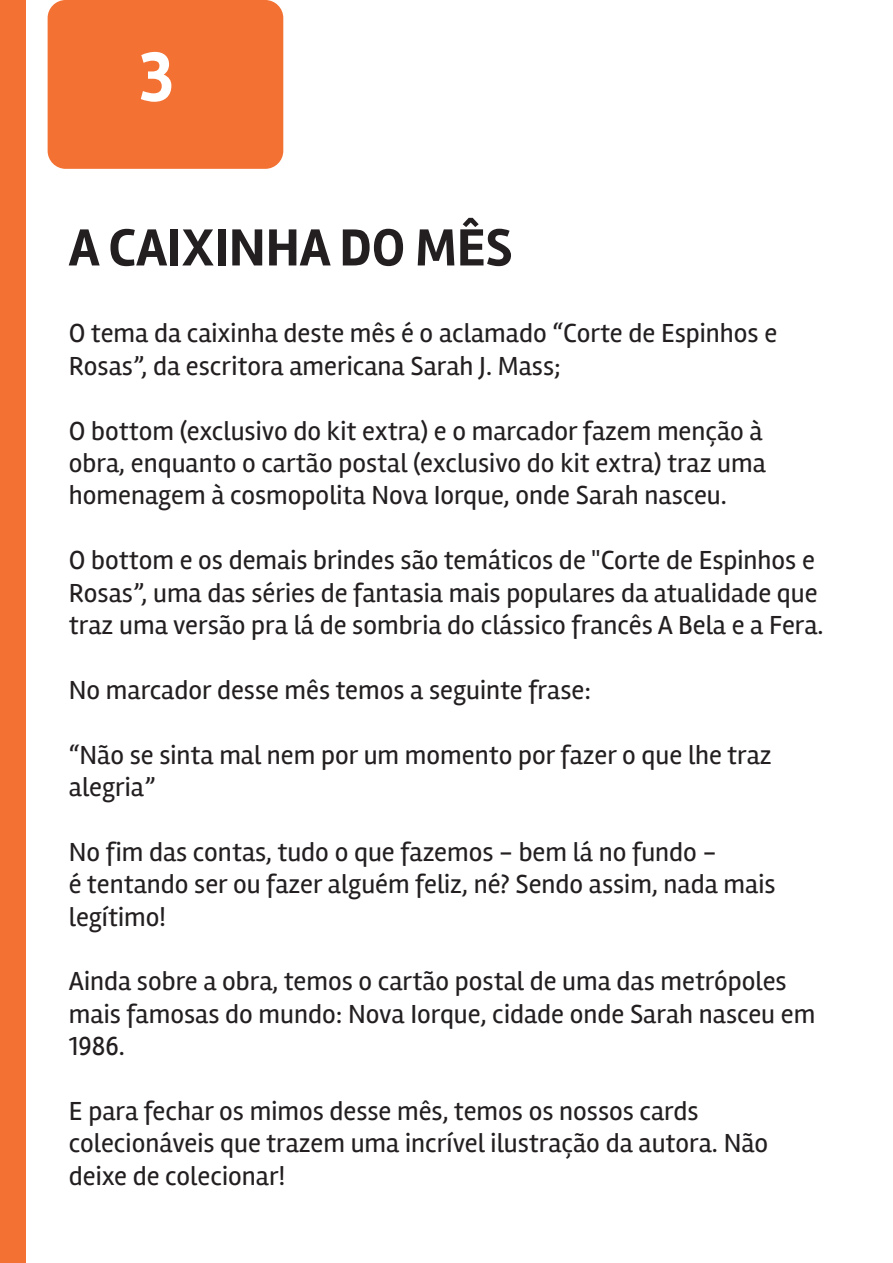
<style>
.page{position:relative;width:893px;height:1263px;background:#fff}
.page>*{position:absolute;margin:0;border:0;box-sizing:border-box;transform-origin:0 0}
.t1{font:700 72px "Rambla";color:#fff}
.t2{font:700 54px "Rambla";color:#231f20}
.t3{font:27px/32.4px "Rambla";color:#231f20}
</style>
<div class="page">
<div style="left:48px;top:0;width:235px;height:169px;background:#f37132;border-radius:18px"></div>
<div style="left:0;top:0;width:25px;height:1263px;background:#f37132"></div>
<h1 class="t1" style="left:139px;top:34px;width:37px">3</h1>
<h2 class="t2" style="left:69px;top:216px;width:445px">A CAIXINHA DO MÊS</h2>
<p class="t3" style="left:69px;top:317px;width:710px">O tema da caixinha deste mês é o aclamado “Corte de Espinhos e<br>Rosas”, da escritora americana Sarah J. Mass;</p>
<p class="t3" style="left:69px;top:414px;width:699px;text-align:justify">O bottom (exclusivo do kit extra) e o marcador fazem menção à obra, enquanto o cartão postal (exclusivo do kit extra) traz uma homenagem à cosmopolita Nova Iorque, onde Sarah nasceu.</p>
<p class="t3" style="left:69px;top:544px;width:756px">O bottom e os demais brindes são temáticos de "Corte de Espinhos e<br>Rosas”, uma das séries de fantasia mais populares da atualidade que traz uma versão pra lá de sombria do clássico francês A Bela e a Fera.</p>
<p class="t3" style="left:69px;top:673px;width:524px">No marcador desse mês temos a seguinte frase:</p>
<p class="t3" style="left:69px;top:738px;width:704px">“Não se sinta mal nem por um momento por fazer o que lhe traz alegria”</p>
<p class="t3" style="left:69px;top:835px;width:708px">No fim das contas, tudo o que fazemos - bem lá no fundo -<br>é tentando ser ou fazer alguém feliz, né? Sendo assim, nada mais legítimo!</p>
<p class="t3" style="left:69px;top:965px;width:748px">Ainda sobre a obra, temos o cartão postal de uma das metrópoles mais famosas do mundo: Nova Iorque, cidade onde Sarah nasceu em<br>1986.</p>
<p class="t3" style="left:69px;top:1095px;width:701px">E para fechar os mimos desse mês, temos os nossos cards colecionáveis que trazem uma incrível ilustração da autora. Não deixe de colecionar!</p>
</div>
